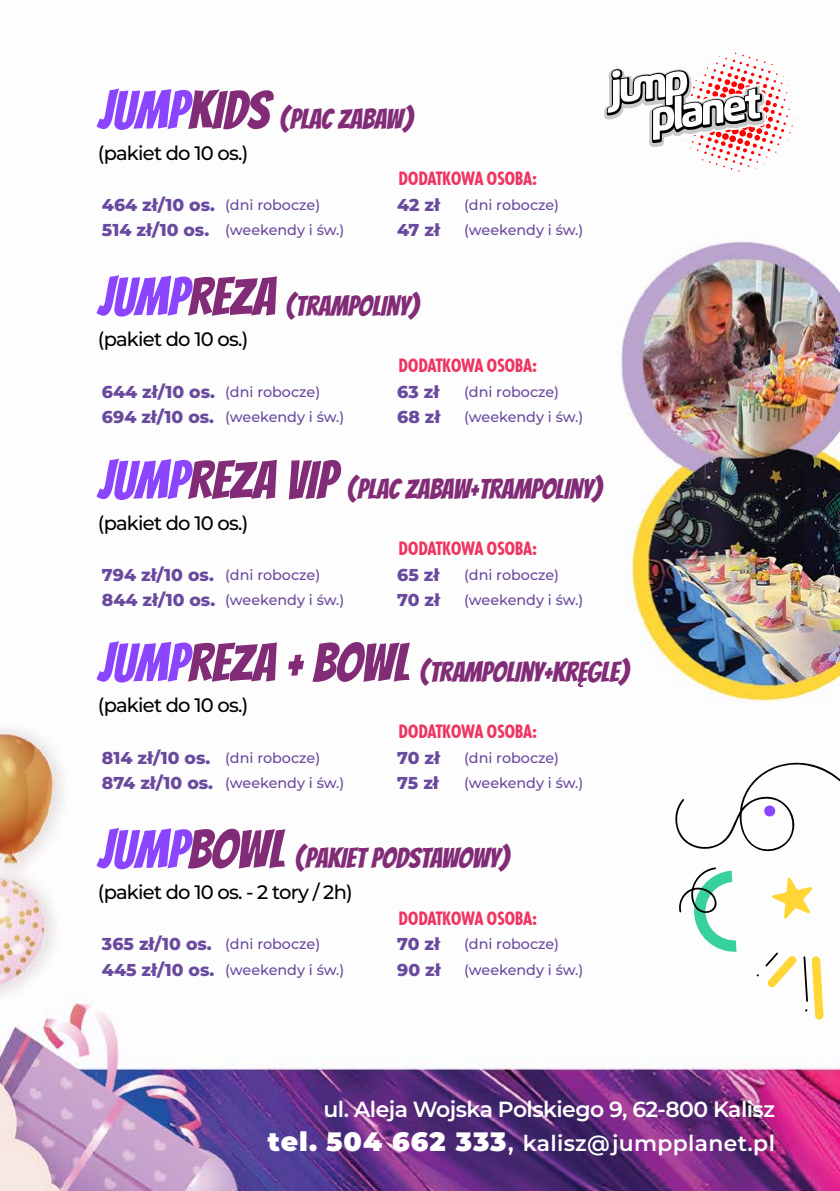
<style>
.page{position:relative;width:840px;height:1191px;background:#fff}
.page>*{position:absolute;margin:0;border:0;box-sizing:border-box;transform-origin:0 0}
.t1{font:28px "Bangers";color:#822c78}
.t2{font:600 21.8px/33.4px "Montserrat";letter-spacing:-.025em;color:#fff;text-align:right}
.t3{font:700 20px "Futura Round Cond";letter-spacing:-.02em;color:#ee3562}
.t4{font:500 19.4px "Montserrat";letter-spacing:-.04em;color:#000}
.t5{font:800 17.2px "Montserrat";color:#694a9e}
.t6{font:500 14.4px/25.4px "Montserrat";color:#694a9e}
.s1{font-size:53px;color:#8c45ff}
.s2{font-size:53px}
.s3{font-weight:800;font-size:17.2px}
.s4{font-weight:900;font-size:26.6px}
.s5{font-size:25px}
</style>
<div class="page">
<img style="left:0;top:118px;width:839px;height:1073px">
<svg style="left:771px;top:877px;width:41px;height:42px"></svg>
<svg style="left:764px;top:952px;width:32px;height:35px"></svg>
<svg style="left:803px;top:956px;width:20px;height:63px"></svg>
<svg style="left:673px;top:755px;width:166px;height:98px"></svg>
<svg style="left:676px;top:867px;width:60px;height:85px"></svg>
<svg style="left:601px;top:52px;width:193px;height:120px"></svg>
<svg style="left:577px;top:678px;width:8px;height:9px"></svg>
<h1 class="t1" style="left:98px;top:98px;width:316px"><span class="s1">JUMP</span><span class="s2">KIDS</span> (PLAC ZABAW)</h1>
<h3 class="t4" style="left:98px;top:140px;width:152px">(pakiet do 10 os.)</h3>
<p class="t6" style="left:102px;top:192px;width:244px"><span class="s3">464 zł/10 os.</span> (dni robocze)<br><span class="s3">514 zł/10 os.</span> (weekendy i św.)</p>
<h3 class="t3" style="left:398px;top:165px;width:140px">DODATKOWA OSOBA:</h3>
<p class="t5" style="left:397px;top:193px;width:44px">42 zł</p>
<p class="t6" style="left:464px;top:192px;width:97px">(dni robocze)</p>
<p class="t5" style="left:397px;top:219px;width:44px">47 zł</p>
<p class="t6" style="left:464px;top:217px;width:121px">(weekendy i św.)</p>
<h1 class="t1" style="left:98px;top:285px;width:322px"><span class="s1">JUMP</span><span class="s2">REZA</span> (TRAMPOLINY)</h1>
<h3 class="t4" style="left:98px;top:326px;width:152px">(pakiet do 10 os.)</h3>
<p class="t6" style="left:102px;top:378px;width:244px"><span class="s3">644 zł/10 os.</span> (dni robocze)<br><span class="s3">694 zł/10 os.</span> (weekendy i św.)</p>
<h3 class="t3" style="left:398px;top:352px;width:140px">DODATKOWA OSOBA:</h3>
<p class="t5" style="left:397px;top:380px;width:44px">63 zł</p>
<p class="t6" style="left:464px;top:378px;width:97px">(dni robocze)</p>
<p class="t5" style="left:397px;top:405px;width:45px">68 zł</p>
<p class="t6" style="left:464px;top:404px;width:121px">(weekendy i św.)</p>
<h1 class="t1" style="left:98px;top:468px;width:505px"><span class="s1">JUMP</span><span class="s2">REZA VIP</span> (PLAC ZABAW+TRAMPOLINY)</h1>
<h3 class="t4" style="left:98px;top:510px;width:152px">(pakiet do 10 os.)</h3>
<p class="t6" style="left:102px;top:561px;width:244px"><span class="s3">794 zł/10 os.</span> (dni robocze)<br><span class="s3">844 zł/10 os.</span> (weekendy i św.)</p>
<h3 class="t3" style="left:398px;top:535px;width:140px">DODATKOWA OSOBA:</h3>
<p class="t5" style="left:397px;top:563px;width:44px">65 zł</p>
<p class="t6" style="left:464px;top:561px;width:97px">(dni robocze)</p>
<p class="t5" style="left:397px;top:589px;width:44px">70 zł</p>
<p class="t6" style="left:464px;top:587px;width:121px">(weekendy i św.)</p>
<h1 class="t1" style="left:98px;top:650px;width:532px"><span class="s1">JUMP</span><span class="s2">REZA + BOWL</span> (TRAMPOLINY+KREGLE)</h1>
<h3 class="t4" style="left:98px;top:692px;width:152px">(pakiet do 10 os.)</h3>
<p class="t6" style="left:102px;top:744px;width:244px"><span class="s3">814 zł/10 os.</span> (dni robocze)<br><span class="s3">874 zł/10 os.</span> (weekendy i św.)</p>
<h3 class="t3" style="left:398px;top:718px;width:140px">DODATKOWA OSOBA:</h3>
<p class="t5" style="left:397px;top:746px;width:44px">70 zł</p>
<p class="t6" style="left:464px;top:744px;width:97px">(dni robocze)</p>
<p class="t5" style="left:397px;top:771px;width:43px">75 zł</p>
<p class="t6" style="left:464px;top:769px;width:121px">(weekendy i św.)</p>
<h1 class="t1" style="left:98px;top:837px;width:412px"><span class="s1">JUMP</span><span class="s2">BOWL</span> (PAKIET PODSTAWOWY)</h1>
<h3 class="t4" style="left:98px;top:879px;width:256px">(pakiet do 10 os. - 2 tory / 2h)</h3>
<p class="t6" style="left:102px;top:931px;width:244px"><span class="s3">365 zł/10 os.</span> (dni robocze)<br><span class="s3">445 zł/10 os.</span> (weekendy i św.)</p>
<h3 class="t3" style="left:398px;top:904px;width:140px">DODATKOWA OSOBA:</h3>
<p class="t5" style="left:397px;top:932px;width:44px">70 zł</p>
<p class="t6" style="left:464px;top:931px;width:97px">(dni robocze)</p>
<p class="t5" style="left:397px;top:958px;width:45px">90 zł</p>
<p class="t6" style="left:464px;top:956px;width:121px">(weekendy i św.)</p>
<h2 class="t2" style="left:268px;top:1092px;width:508px">ul. Aleja Wojska Polskiego 9, 62-800 Kalisz<br><span class="s4">tel. 504 662 333</span><span class="s5">,</span> kalisz@jumpplanet.pl</h2>
</div>
